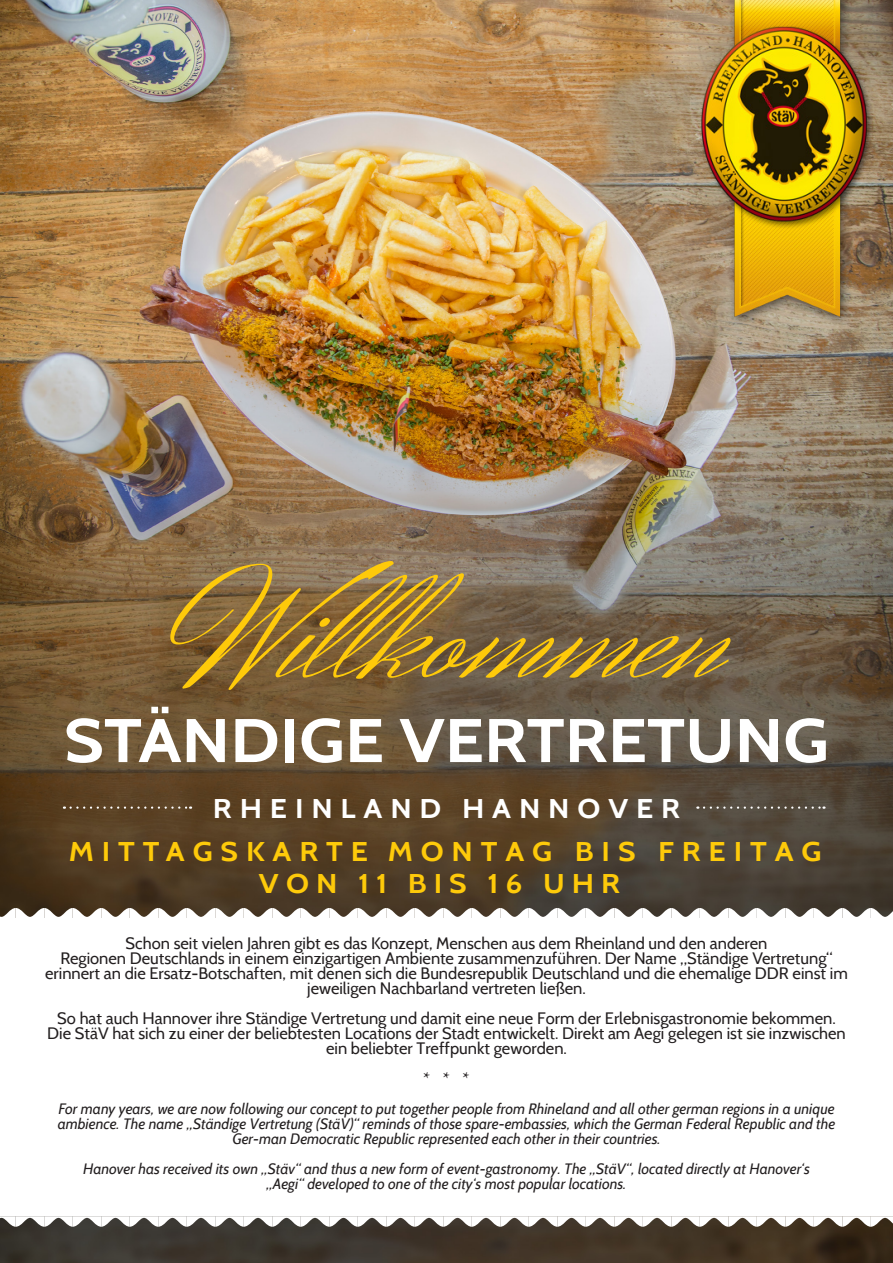
<style>
.page{position:relative;width:893px;height:1263px;background:#fff}
.page>*{position:absolute;margin:0;border:0;box-sizing:border-box;transform-origin:0 0}
.t1{font:151.5px "Herr Von Muellerhoff";color:#feca0a;scale:1.12 1}
.t2{font:700 61.5px "Cabin";color:#fff;scale:1.12 1}
.t3{font:700 27px/42.8px "Cabin";letter-spacing:.26em;color:#feca0a;text-align:center;scale:1.12 1}
.t4{font:700 27px "Cabin";letter-spacing:.23em;color:#feca0a;scale:1.12 1}
.t5{font:18px "Minion Pro";color:#231f20}
.t6{font:16.5px/15px "Cabin";color:#231f20;text-align:center}
.t7{font:italic 15px/15px "Cabin";color:#231f20;text-align:center}
.s1{color:#fff}
</style>
<div class="page">
<img style="left:0;top:0;width:893px;height:908px">
<img style="left:0;top:1227px;width:893px;height:36px">
<img style="left:694px;top:0;width:181px;height:324px">
<svg style="left:704px;top:806px;width:120px;height:3px"></svg>
<svg style="left:71px;top:806px;width:120px;height:3px"></svg>
<svg style="left:0;top:908px;width:893px;height:10px"></svg>
<svg style="left:0;top:1216px;width:893px;height:11px"></svg>
<p class="t1" style="left:170px;top:537px;width:495px">Willkommen</p>
<p class="t2" style="left:64px;top:703px;width:685px">STÄNDIGE VERTRETUNG</p>
<p class="t3" style="left:69px;top:787px;width:673px"><span class="s1">RHEINLAND HANNOVER<br></span>MITTAGSKARTE MONTAG BIS FREITAG</p>
<p class="t4" style="left:259px;top:867px;width:324px">VON 11 BIS 16 UHR</p>
<p class="t6" style="left:126px;top:936px;width:643px">Schon seit vielen Jahren gibt es das Konzept, Menschen aus dem Rheinland und den anderen</p>
<p class="t6" style="left:60px;top:951px;width:774px">Regionen Deutschlands in einem einzigartigen Ambiente zusammenzuführen. Der Name ,,Ständige Vertretung“</p>
<p class="t6" style="left:45px;top:966px;width:804px">erinnert an die Ersatz-Botschaften, mit denen sich die Bundesrepublik Deutschland und die ehemalige DDR einst im jeweiligen Nachbarland vertreten ließen.</p>
<p class="t6" style="left:47px;top:1011px;width:800px">So hat auch Hannover ihre Ständige Vertretung und damit eine neue Form der Erlebnisgastronomie bekommen.<br>Die StäV hat sich zu einer der beliebtesten Locations der Stadt entwickelt. Direkt am Aegi gelegen ist sie inzwischen ein beliebter Treffpunkt geworden.</p>
<p class="t5" style="left:423px;top:1066px;width:48px">* * *</p>
<p class="t7" style="left:58px;top:1101px;width:779px">For many years, we are now following our concept to put together people from Rhineland and all other german regions in a unique ambience. The name „Ständige Vertretung (StäV)“ reminds of those spare-embassies, which the German Federal Republic and the<br>Ger-man Democratic Republic represented each other in their countries.</p>
<p class="t7" style="left:83px;top:1161px;width:728px">Hanover has received its own „Stäv“ and thus a new form of event-gastronomy. The „StäV“, located directly at Hanover‘s „Aegi“ developed to one of the city‘s most popular locations.</p>
</div>
